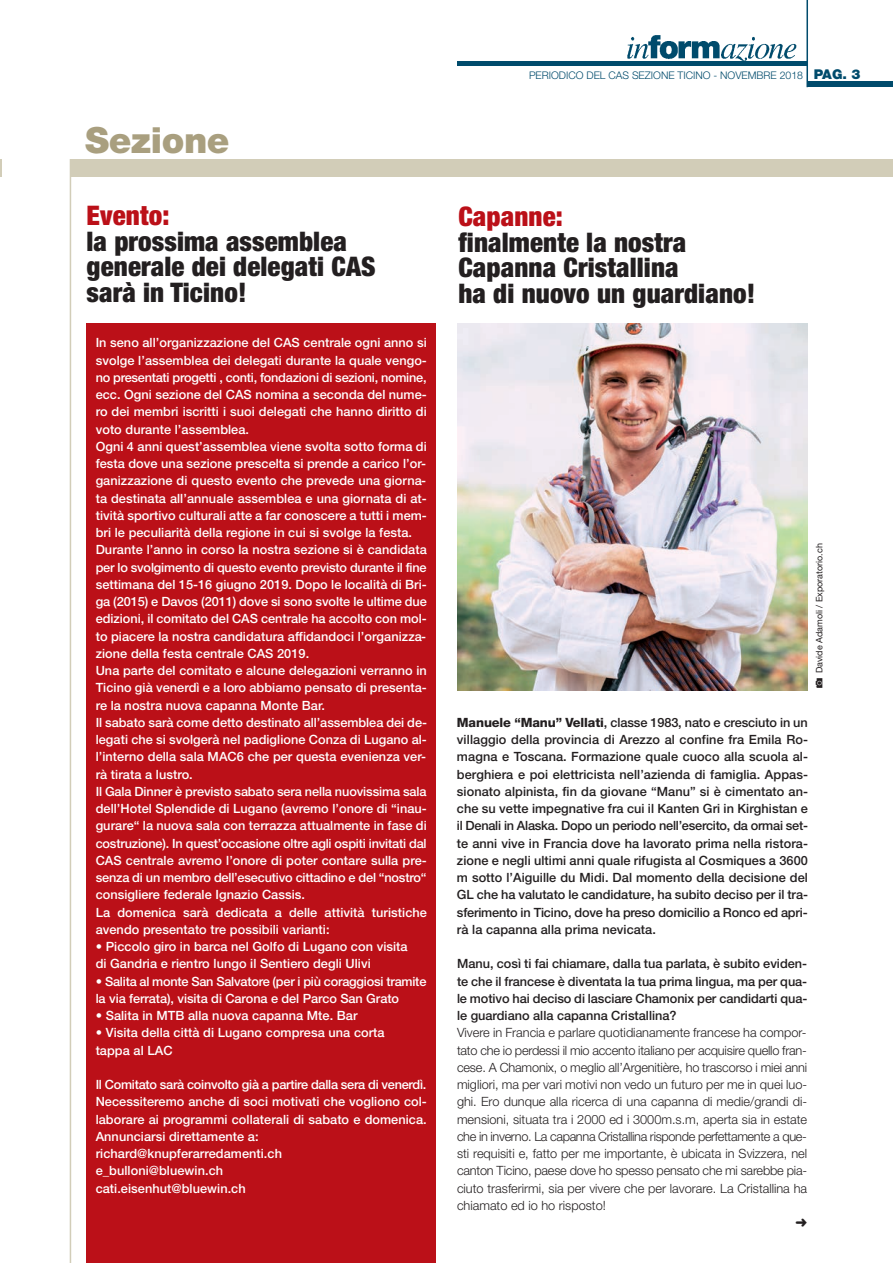
<style>
.page{position:relative;width:893px;height:1263px;background:#fff}
.page>*{position:absolute;margin:0;border:0;box-sizing:border-box;transform-origin:0 0}
.t1{font:900 36px "Helvetica Neue LT";letter-spacing:-.01em;color:#a99f7f}
.t2{font:900 condensed 27px/25.5px "Helvetica Neue LT";letter-spacing:.005em;color:#231f20}
.t3{font:900 condensed 27px "Helvetica Neue LT";letter-spacing:.005em;color:#bb1018}
.t4{font:500 12.75px/17.2px "Helvetica Neue LT";letter-spacing:.005em;color:#fff}
.t5{font:500 12.75px/17.2px "Helvetica Neue LT";color:#231f20;text-align:justify}
.t6{font:300 12.75px/17.2px "Helvetica Neue LT";color:#231f20;text-align:justify}
.t7{font:500 12.75px/17.2px "Helvetica Neue LT";letter-spacing:-.015em;color:#fff}
.t8{font:300 10.5px "Helvetica Neue LT";color:#004b6c}
.t9{font:9px "Helvetica Neue LT";color:#231f20}
.s1{font-weight:900;font-size:13.5px}
.s2{font-family:"Communications P04";font-size:12px}
.s3{font-weight:800}
</style>
<div class="page">
<img style="left:627px;top:35px;width:170px;height:26px">
<hr style="left:806px;top:0;width:2px;height:87px;background:#004b6c">
<hr style="left:457px;top:62px;width:350px;height:4px;background:#004b6c">
<div style="left:807px;top:82px;width:86px;height:5px;background:#004b6c"></div>
<div style="left:87px;top:323px;width:349px;height:940px;background:#bb1018"></div>
<svg style="left:0;top:159px;width:2px;height:18px"></svg>
<div style="left:70px;top:159px;width:823px;height:18px;background:#d2cdb8"></div>
<hr style="left:70px;top:159px;width:1px;height:1104px;background:#d2cdb8">
<img style="left:458px;top:323px;width:350px;height:367px">
<h1 class="t1" style="left:85px;top:128px;width:146px">Sezione</h1>
<h2 class="t3" style="left:87px;top:206px;width:84px">Evento:</h2>
<h2 class="t2" style="left:87px;top:231px;width:291px">la prossima assemblea generale dei delegati CAS sarà in Ticino!</h2>
<p class="t4" style="left:96px;top:335px;width:333px">In seno all’organizzazione del CAS centrale ogni anno si svolge l’assemblea dei delegati durante la quale vengo&shy;no presentati progetti , conti, fondazioni di sezioni, nomine, ecc. Ogni sezione del CAS nomina a seconda del nume&shy;ro dei membri iscritti i suoi delegati che hanno diritto di voto durante l’assemblea.<br>Ogni 4 anni quest’assemblea viene svolta sotto forma di festa dove una sezione prescelta si prende a carico l’or&shy;ganizzazione di questo evento che prevede una giorna&shy;ta destinata all’annuale assemblea e una giornata di at&shy;tività sportivo culturali atte a far conoscere a tutti i mem&shy;bri le peculiarità della regione in cui si svolge la festa.<br>Durante l’anno in corso la nostra sezione si è candidata per lo svolgimento di questo evento previsto durante il fine settimana del 15-16 giugno 2019. Dopo le località di Bri&shy;ga (2015) e Davos (2011) dove si sono svolte le ultime due edizioni, il comitato del CAS centrale ha accolto con mol&shy;to piacere la nostra candidatura affidandoci l’organizza&shy;zione della festa centrale CAS 2019.<br>Una parte del comitato e alcune delegazioni verranno in Ticino già venerdì e a loro abbiamo pensato di presenta&shy;re la nostra nuova capanna Monte Bar.<br>Il sabato sarà come detto destinato all’assemblea dei de&shy;legati che si svolgerà nel padiglione Conza di Lugano al&shy;l’interno della sala MAC6 che per questa evenienza ver&shy;rà tirata a lustro.<br>Il Gala Dinner è previsto sabato sera nella nuovissima sala dell’Hotel Splendide di Lugano (avremo l’onore di “inau&shy;gurare“ la nuova sala con terrazza attualmente in fase di costruzione). In quest’occasione oltre agli ospiti invitati dal CAS centrale avremo l’onore di poter contare sulla pre&shy;senza di un membro dell’esecutivo cittadino e del “nostro“ consigliere federale Ignazio Cassis.<br>La domenica sarà dedicata a delle attività turistiche avendo presentato tre possibili varianti:</p>
<p class="t4" style="left:96px;top:939px;width:313px">• Piccolo giro in barca nel Golfo di Lugano con visita di Gandria e rientro lungo il Sentiero degli Ulivi</p>
<p class="t7" style="left:96px;top:974px;width:332px">• Salita al monte San Salvatore (per i più coraggiosi tramite la via ferrata), visita di Carona e del Parco San Grato</p>
<p class="t4" style="left:96px;top:1008px;width:263px">• Salita in MTB alla nuova capanna Mte. Bar</p>
<p class="t4" style="left:96px;top:1025px;width:291px">• Visita della città di Lugano compresa una corta tappa al LAC</p>
<p class="t4" style="left:96px;top:1077px;width:333px">Il Comitato sarà coinvolto già a partire dalla sera di venerdì.<br>Necessiteremo anche di soci motivati che vogliono col&shy;laborare ai programmi collaterali di sabato e domenica.<br>Annunciarsi direttamente a: richard@knupferarredamenti.ch<br>e_bulloni@bluewin.ch<br>cati.eisenhut@bluewin.ch</p>
<p class="t8" style="left:529px;top:71px;width:333px">PERIODICO DEL CAS SEZIONE TICINO - NOVEMBRE 2018 <span class="s1">PAG. 3</span></p>
<h2 class="t3" style="left:458px;top:207px;width:106px">Capanne:</h2>
<h2 class="t2" style="left:458px;top:232px;width:298px">finalmente la nostra<br>Capanna Cristallina<br>ha di nuovo un guardiano!</h2>
<p class="t9" style="left:816px;top:689px;width:148px;rotate:-90deg"><span class="s2">1</span> Davide Adamoli / Exporatorio.ch</p>
<p class="t5" style="left:457px;top:715px;width:353px"><span class="s3">Manuele “Manu” Vellati</span>, classe 1983, nato e cresciuto in un villaggio della provincia di Arezzo al confine fra Emila Ro&shy;magna e Toscana. Formazione quale cuoco alla scuola al&shy;berghiera e poi elettricista nell’azienda di famiglia. Appas&shy;sionato alpinista, fin da giovane “Manu” si è cimentato an&shy;che su vette impegnative fra cui il Kanten Gri in Kirghistan e il Denali in Alaska. Dopo un periodo nell’esercito, da ormai set&shy;te anni vive in Francia dove ha lavorato prima nella ristora&shy;zione e negli ultimi anni quale rifugista al Cosmiques a 3600 m sotto l’Aiguille du Midi. Dal momento della decisione del GL che ha valutato le candidature, ha subito deciso per il tra&shy;sferimento in Ticino, dove ha preso domicilio a Ronco ed apri&shy;rà la capanna alla prima nevicata.</p>
<p class="t5" style="left:457px;top:956px;width:352px">Manu, così ti fai chiamare, dalla tua parlata, è subito eviden&shy;te che il francese è diventata la tua prima lingua, ma per qua&shy;le motivo hai deciso di lasciare Chamonix per candidarti qua&shy;le guardiano alla capanna Cristallina?</p>
<p class="t6" style="left:457px;top:1025px;width:352px">Vivere in Francia e parlare quotidianamente francese ha compor&shy;tato che io perdessi il mio accento italiano per acquisire quello fran&shy;cese. A Chamonix, o meglio all’Argenitière, ho trascorso i miei anni migliori, ma per vari motivi non vedo un futuro per me in quei luo&shy;ghi. Ero dunque alla ricerca di una capanna di medie/grandi di&shy;mensioni, situata tra i 2000 ed i 3000m.s.m, aperta sia in estate che in inverno. La capanna Cristallina risponde perfettamente a que&shy;sti requisiti e, fatto per me importante, è ubicata in Svizzera, nel canton Ticino, paese dove ho spesso pensato che mi sarebbe pia&shy;ciuto trasferirmi, sia per vivere che per lavorare. La Cristallina ha chiamato ed io ho risposto!</p>
</div>
